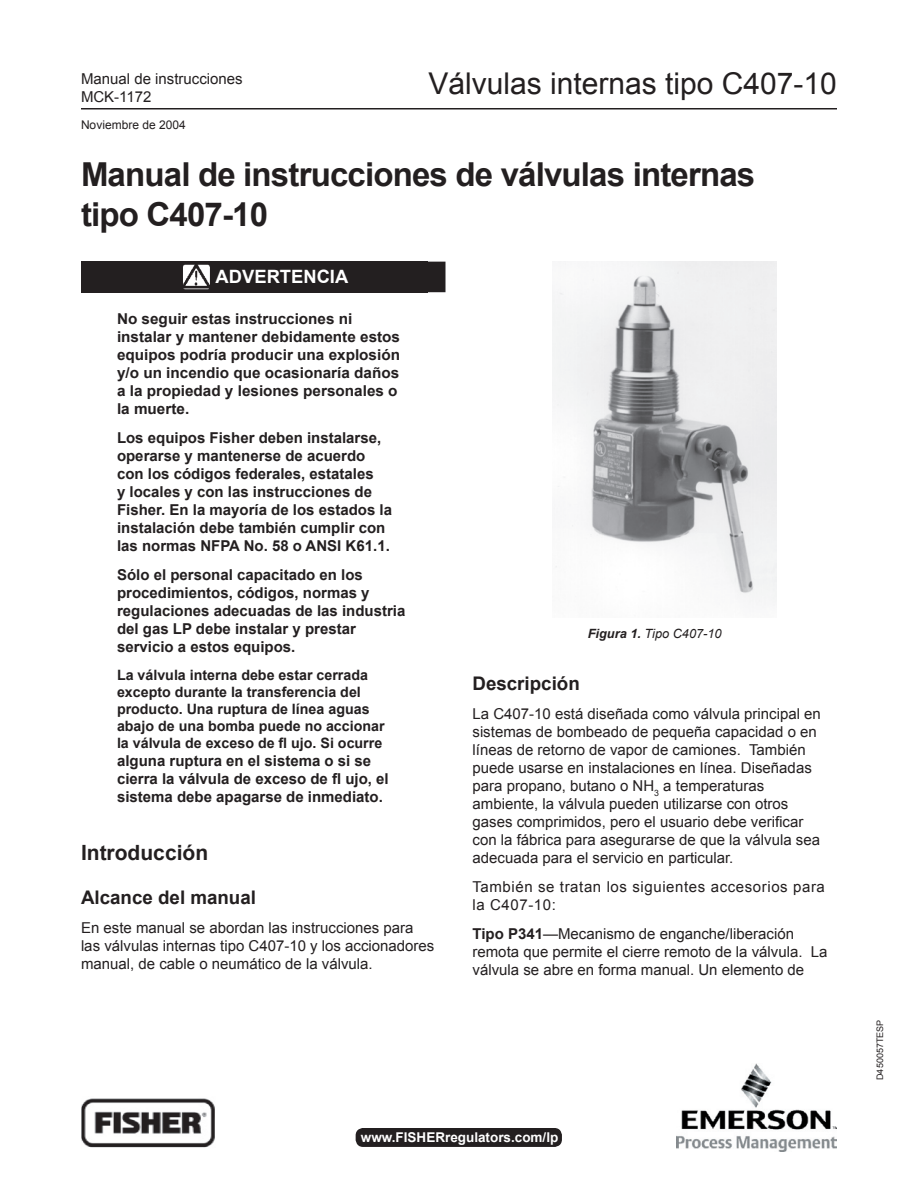
<style>
.page{position:relative;width:918px;height:1188px;background:#fff}
.page>*{position:absolute;margin:0;border:0;box-sizing:border-box;transform-origin:0 0}
.t1{font:700 33px/39.6px "Arial";letter-spacing:-.025em;color:#231f20}
.t2{font:30px "Arial";color:#231f20}
.t3{font:700 21px "Arial";color:#231f20}
.t4{font:700 18.75px "Arial";color:#231f20}
.t5{font:700 18.3px "Arial";color:#fff}
.t6{font:15px/18px "Arial";color:#231f20}
.t7{font:700 15px/18px "Arial";color:#231f20}
.t8{font:15px/18px "Arial";letter-spacing:.04em;color:#231f20}
.t9{font:700 14.25px/17.1px "Arial";color:#231f20}
.t10{font:700 13.5px "Arial";color:#fff}
.t11{font:italic 12.75px "Arial";color:#231f20}
.t12{font:12px "Arial";color:#231f20}
.t13{font:9px "Arial";color:#231f20}
.s1{font-weight:700}
</style>
<div class="page">
<hr style="left:81px;top:108px;width:756px;height:2px;background:#231f20">
<img style="left:677px;top:1064px;width:160px;height:88px">
<img style="left:81px;top:1098px;width:134px;height:50px">
<div style="left:356px;top:1129px;width:205px;height:17px;background:#231f20;border-radius:7px"></div>
<div style="left:356px;top:1128px;width:206px;height:19px;border:2px solid #231f20;border-radius:7px"></div>
<img style="left:81px;top:262px;width:272px;height:30px">
<div style="left:215px;top:263px;width:125px;height:27px;background:#231f20"></div>
<div style="left:214px;top:262px;width:127px;height:28px;border:2px solid #231f20"></div>
<div style="left:354px;top:262px;width:91px;height:29px;background:#231f20"></div>
<div style="left:353px;top:262px;width:93px;height:30px;border:2px solid #231f20"></div>
<img style="left:553px;top:262px;width:223px;height:340px">
<p class="t6" style="left:81px;top:69px;width:163px">Manual de instrucciones<br>MCK-1172</p>
<p class="t12" style="left:81px;top:117px;width:106px">Noviembre de 2004</p>
<h2 class="t2" style="left:428px;top:64px;width:410px">Válvulas internas tipo C407-10</h2>
<h1 class="t1" style="left:81px;top:156px;width:676px">Manual de instrucciones de válvulas internas tipo C407-10</h1>
<p class="t5" style="left:216px;top:264px;width:134px">ADVERTENCIA</p>
<p class="t7" style="left:117px;top:311px;width:285px">No seguir estas instrucciones ni instalar y mantener debidamente estos equipos podría producir una explosión y/o un incendio que ocasionaría daños a la propiedad y lesiones personales o la muerte.</p>
<p class="t7" style="left:117px;top:429px;width:277px">Los equipos Fisher deben instalarse, operarse y mantenerse de acuerdo con los códigos federales, estatales<br>y locales y con las instrucciones de Fisher. En la mayoría de los estados la instalación debe también cumplir con las normas NFPA No. 58 o ANSI K61.1.</p>
<p class="t7" style="left:117px;top:566px;width:290px">Sólo el personal capacitado en los procedimientos, códigos, normas y regulaciones adecuadas de las industria del gas LP debe instalar y prestar servicio a estos equipos.</p>
<p class="t9" style="left:117px;top:667px;width:269px">La válvula interna debe estar cerrada excepto durante la transferencia del producto. Una ruptura de línea aguas abajo de una bomba puede no accionar la válvula de exceso de fl ujo. Si ocurre</p>
<p class="t7" style="left:117px;top:753px;width:273px">alguna ruptura en el sistema o si se cierra la válvula de exceso de fl ujo, el sistema debe apagarse de inmediato.</p>
<h3 class="t3" style="left:81px;top:839px;width:129px">Introducción</h3>
<p class="t4" style="left:81px;top:885px;width:177px">Alcance del manual</p>
<p class="t6" style="left:81px;top:919px;width:355px">En este manual se abordan las instrucciones para las válvulas internas tipo C407-10 y los accionadores manual, de cable o neumático de la válvula.</p>
<p class="t11" style="left:588px;top:626px;width:135px"><span class="s1">Figura 1.</span> Tipo C407-10</p>
<p class="t4" style="left:472px;top:671px;width:109px">Descripción</p>
<p class="t6" style="left:472px;top:705px;width:350px">La C407-10 está diseñada como válvula principal en sistemas de bombeado de pequeña capacidad o en líneas de retorno de vapor de camiones. También puede usarse en instalaciones en línea. Diseñadas para propano, butano o NH<sub>3</sub> a temperaturas ambiente, la válvula pueden utilizarse con otros gases comprimidos, pero el usuario debe verificar con la fábrica para asegurarse de que la válvula sea adecuada para el servicio en particular.</p>
<p class="t8" style="left:472px;top:878px;width:354px">También se tratan los siguientes accesorios para la C407-10:</p>
<p class="t6" style="left:472px;top:925px;width:357px"><span class="s1">Tipo P341</span>—Mecanismo de enganche/liberación remota que permite el cierre remoto de la válvula. La válvula se abre en forma manual. Un elemento de</p>
<p class="t10" style="left:361px;top:1128px;width:199px">www.FISHERregulators.com/lp</p>
<p class="t13" style="left:874px;top:1080px;width:62px;rotate:-90deg">D450057TESP</p>
</div>
